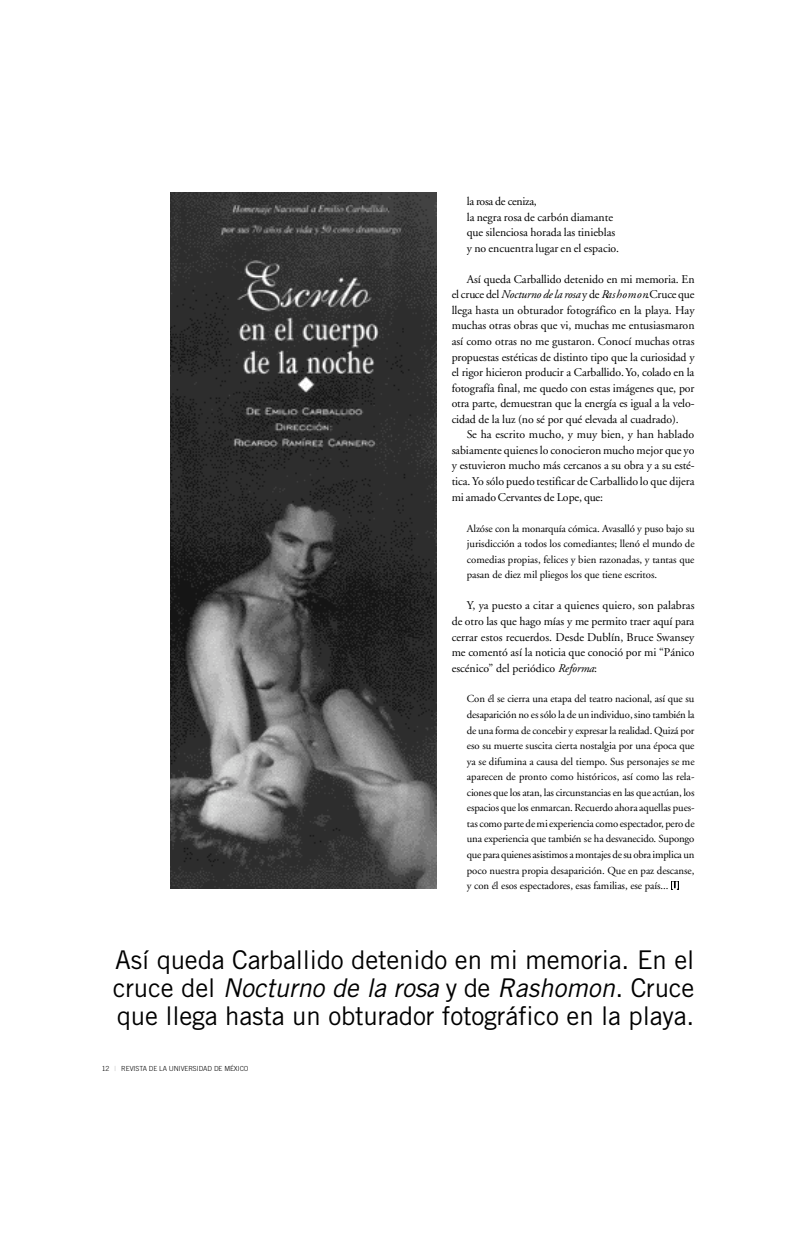
<style>
.page{position:relative;width:798px;height:1241px;background:#fff}
.page>*{position:absolute;margin:0;border:0;box-sizing:border-box;transform-origin:0 0}
.t1{font:25.75px/28px "Trade Gothic";letter-spacing:-.005em;color:#000;text-align:justify}
.t2{font:11.88px/15.5px "Adobe Garamond";letter-spacing:-.005em;color:#000;text-align:justify}
.t3{font:10.75px/15.5px "Adobe Garamond";letter-spacing:-.005em;color:#000;text-align:justify}
.t4{font:300 7px "Trade Gothic";letter-spacing:-.01em;color:#000}
.s1{font-style:italic}
.s2{font-weight:400;color:#bfbfbf}
</style>
<div class="page">
<img style="left:170px;top:192px;width:266px;height:696px">
<svg style="left:671px;top:881px;width:7px;height:9px"></svg>
<svg style="left:672px;top:881px;width:5px;height:8px"></svg>
<p class="t2" style="left:466px;top:195px;width:154px;text-align:left">la rosa de ceniza,<br>la negra rosa de carbón diamante que silenciosa horada las tinieblas y no encuentra lugar en el espacio.</p>
<p class="t2" style="left:451px;top:272px;width:244px;text-indent:15px">Así queda Carballido detenido en mi memoria. En el cruce del <span class="s1">No ctu rno dela ro sa</span> y de <span class="s1">Ra sh o m o n</span>.Cruce que llega hasta un obturador fotográfico en la playa. Hay muchas otras obras que vi, muchas me entusiasmaron así como otras no me gustaron. Conocí muchas otras propuestas estéticas de distinto tipo que la curiosidad y el rigor hicieron producir a Carballido.Yo, colado en la fotografía final, me quedo con estas imágenes que, por otra parte, demuestran que la energía es igual a la velo&shy;cidad de la luz (no sé por qué elevada al cuadrado).</p>
<p class="t2" style="left:451px;top:428px;width:244px;text-indent:15px">Se ha escrito mucho, y muy bien, y han hablado sabiamente quienes lo conocieronmucho mejor que yo y estuvieron mucho más cercanos a su obra y a su esté&shy;tica. Yo sólo puedo testificar de Carballido lo que dijera mi amadoCervantes de Lope, que:</p>
<p class="t3" style="left:466px;top:521px;width:229px">Alzóse con la monarquía cómica. Avasalló y puso bajo su jurisdicción a todos los comediantes; llenó el mundo de comedias propias, felices y bien razonadas, y tantas que pasan de diez mil pliegos los que tiene escritos.</p>
<p class="t2" style="left:451px;top:598px;width:244px;text-indent:15px">Y, ya puesto a citar a quienes quiero, son palabras de otro las que hago mías y me permito traer aquí para cerrar estos recuerdos. Desde Dublín, Bruce Swansey me comentó así la noticia que conoció por mi “Pánico escénico” del periódico <span class="s1">Reforma</span>:</p>
<p class="t3" style="left:466px;top:692px;width:229px">Con él se cierra una etapa del teatro nacional, así que su desaparición no es sólo la de un individuo, sino también la de una forma de concebir y expresar la realidad. Quizá por eso su muerte suscita cierta nostalgia por una época que ya se difumina a causa del tiempo. Sus personajes se me aparecen de pronto como históricos, así como las rela&shy;ciones que los atan, las circunstancias en las que actúan, los espacios que los enmarcan. Re c u e rdo ahora aquellas pues&shy;ta s como parte demiexperiencia como espectador, pero de una experiencia que también se ha desva n e c id o. Su p o n g o queparaquienes asistimos amontajes desu obra implica u n poco nuestra propia desaparición. Que en paz descanse, y con él esos espectadores, esas familias, ese país...</p>
<h1 class="t1" style="left:113px;top:948px;width:583px">Así queda Carballido detenido en mi memoria. En el cruce del <span class="s1">Nocturno de la rosa</span> y de <span class="s1">Rashomon</span>. Cruce que llega hasta un obturador fotográfico en la playa.</h1>
<p class="t4" style="left:102px;top:1065px;width:148px">12 <span class="s2">|</span> REVISTA DE LA UNIVERSIDAD DE MÉXICO</p>
</div>
